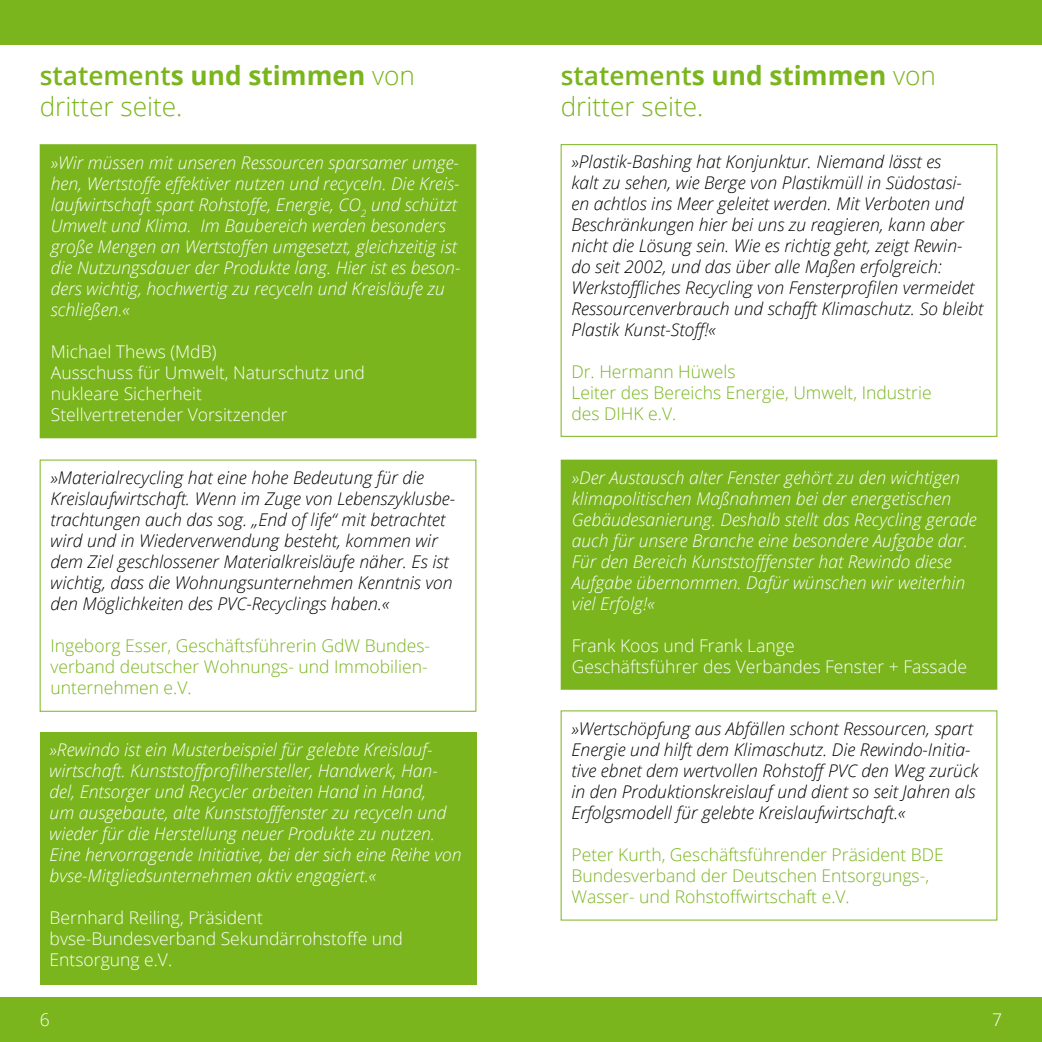
<style>
.page{position:relative;width:1042px;height:1042px;background:#fff}
.page>*{position:absolute;margin:0;border:0;box-sizing:border-box;transform-origin:0 0}
.t1{font:300 26.25px/31.5px "Open Sans";color:#7ab51d}
.t2{font:italic 300 17.5px/21px "Open Sans";color:#fff}
.t3{font:italic 300 17.5px/21px "Open Sans";color:#000}
.t4{font:300 17.5px/21px "Open Sans";color:#7ab51d}
.t5{font:300 17.5px/21px "Open Sans";color:#fff}
.s1{font-weight:600}
.s2{font-weight:700}
</style>
<div class="page">
<div style="left:0;top:0;width:1042px;height:45px;background:#7ab51d"></div>
<div style="left:0;top:997px;width:1042px;height:45px;background:#7ab51d"></div>
<div style="left:561px;top:144px;width:436px;height:293px;border:1px solid #7ab51d"></div>
<div style="left:40px;top:460px;width:436px;height:252px;border:1px solid #7ab51d"></div>
<div style="left:561px;top:460px;width:435px;height:229px;background:#7ab51d"></div>
<div style="left:561px;top:460px;width:436px;height:230px;border:1px solid #7ab51d"></div>
<div style="left:40px;top:145px;width:436px;height:293px;background:#7ab51d"></div>
<div style="left:40px;top:144px;width:436px;height:294px;border:1px solid #7ab51d"></div>
<div style="left:40px;top:733px;width:436px;height:252px;background:#7ab51d"></div>
<h1 class="t1" style="left:40px;top:59px;width:377px"><span class="s1">statement</span><span class="s2">s und stimmen</span> von dritter seite.</h1>
<h1 class="t1" style="left:561px;top:59px;width:377px"><span class="s1">statement</span><span class="s2">s und stimmen</span> von dritter seite.</h1>
<p class="t2" style="left:51px;top:151px;width:411px">»Wir müssen mit unseren Ressourcen sparsamer umge&shy;hen, Wertstoffe effektiver nutzen und recyceln. Die Kreis&shy;laufwirtschaft spart Rohstoffe, Energie, CO<sub>2</sub> und schützt Umwelt und Klima. Im Baubereich werden besonders große Mengen an Wertstoffen umgesetzt, gleichzeitig ist die Nutzungsdauer der Produkte lang. Hier ist es beson&shy;ders wichtig, hochwertig zu recyceln und Kreisläufe zu schließen.«</p>
<p class="t5" style="left:51px;top:340px;width:315px">Michael Thews (MdB)<br>Ausschuss für Umwelt, Naturschutz und nukleare Sicherheit<br>Stellvertretender Vorsitzender</p>
<p class="t3" style="left:50px;top:466px;width:406px">»Materialrecycling hat eine hohe Bedeutung für die Kreislaufwirtschaft. Wenn im Zuge von Lebenszyklusbe&shy;trachtungen auch das sog. „End of life“ mit betrachtet wird und in Wiederverwendung besteht, kommen wir dem Ziel geschlossener Materialkreisläufe näher. Es ist wichtig, dass die Wohnungsunternehmen Kenntnis von den Möglichkeiten des PVC-Recyclings haben.«</p>
<p class="t4" style="left:50px;top:634px;width:379px;text-align:justify">Ingeborg Esser, Geschäftsführerin GdW Bundes&shy;verband deutscher Wohnungs- und Immobilien&shy;unternehmen e.V.</p>
<p class="t2" style="left:50px;top:738px;width:413px">»Rewindo ist ein Musterbeispiel für gelebte Kreislauf&shy;wirtschaft. Kunststoffprofilhersteller, Handwerk, Han&shy;del, Entsorger und Recycler arbeiten Hand in Hand,<br>um ausgebaute, alte Kunststofffenster zu recyceln und wieder für die Herstellung neuer Produkte zu nutzen.<br>Eine hervorragende Initiative, bei der sich eine Reihe von bvse-Mitgliedsunternehmen aktiv engagiert.«</p>
<p class="t5" style="left:50px;top:907px;width:355px">Bernhard Reiling, Präsident bvse-Bundesverband Sekundärrohstoffe und<br>Entsorgung e.V.</p>
<p class="t3" style="left:571px;top:151px;width:413px">»Plastik-Bashing hat Konjunktur. Niemand lässt es<br>kalt zu sehen, wie Berge von Plastikmüll in Südostasi&shy;en achtlos ins Meer geleitet werden. Mit Verboten und Beschränkungen hier bei uns zu reagieren, kann aber nicht die Lösung sein. Wie es richtig geht, zeigt Rewin&shy;do seit 2002, und das über alle Maßen erfolgreich:<br>Werkstoffliches Recycling von Fensterprofilen vermeidet Ressourcenverbrauch und schafft Klimaschutz. So bleibt Plastik Kunst-Stoff!«</p>
<p class="t4" style="left:571px;top:361px;width:362px">Dr. Hermann Hüwels<br>Leiter des Bereichs Energie, Umwelt, Industrie des DIHK e.V.</p>
<p class="t2" style="left:572px;top:467px;width:406px">»Der Austausch alter Fenster gehört zu den wichtigen klimapolitischen Maßnahmen bei der energetischen Gebäudesanierung. Deshalb stellt das Recycling gerade auch für unsere Branche eine besondere Aufgabe dar.<br>Für den Bereich Kunststofffenster hat Rewindo diese Aufgabe übernommen. Dafür wünschen wir weiterhin viel Erfolg!«</p>
<p class="t5" style="left:572px;top:635px;width:397px">Frank Koos und Frank Lange<br>Geschäftsführer des Verbandes Fenster + Fassade</p>
<p class="t3" style="left:571px;top:717px;width:409px">»Wertschöpfung aus Abfällen schont Ressourcen, spart Energie und hilft dem Klimaschutz. Die Rewindo-Initia&shy;tive ebnet dem wertvollen Rohstoff PVC den Weg zurück in den Produktionskreislauf und dient so seit Jahren als Erfolgsmodell für gelebte Kreislaufwirtschaft.«</p>
<p class="t4" style="left:571px;top:843px;width:374px">Peter Kurth, Geschäftsführender Präsident BDE<br>Bundesverband der Deutschen Entsorgungs-,<br>Wasser- und Rohstoffwirtschaft e.V.</p>
<p class="t5" style="left:40px;top:1008px;width:11px">6</p>
<p class="t5" style="left:992px;top:1008px;width:11px">7</p>
</div>
